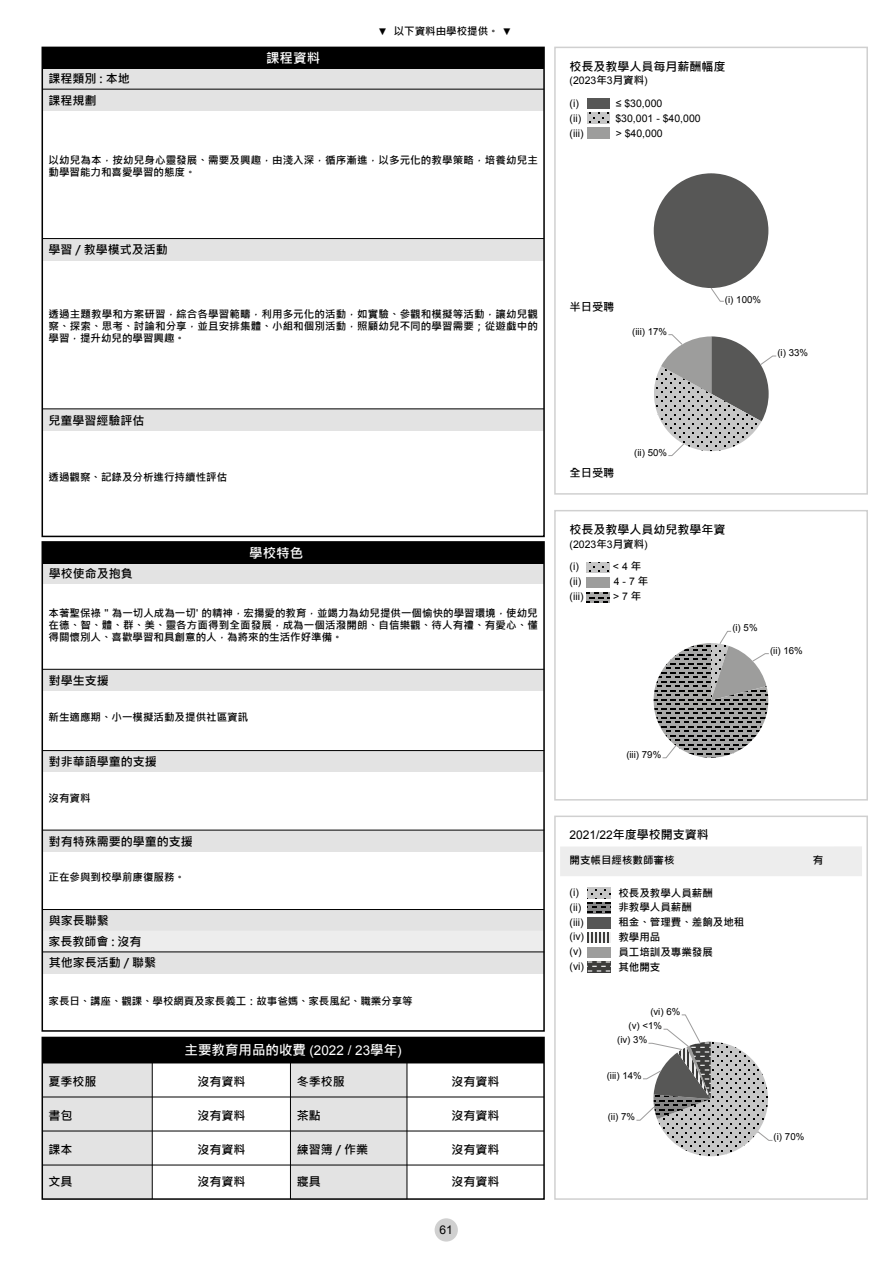
<style>
.page{position:relative;width:893px;height:1263px;background:#fff}
.page>*{position:absolute;margin:0;border:0;box-sizing:border-box;transform-origin:0 0}
.t1{font:700 13.5px "Microsoft Jheng Hei";color:#fff}
.t2{font:700 12px/20.9px "Microsoft Jheng Hei";color:#000}
.t3{font:12px "Arial";color:#000}
.t4{font:700 11.25px "Microsoft Jheng Hei";color:#000}
.t5{font:700 10.5px/12px "Microsoft Jheng Hei";color:#000;text-align:justify}
.t6{font:10.5px "Arial";color:#000}
.t7{font:9.6px "Arial";color:#000}
.s1{font-family:"Arial";font-weight:400;font-size:9.75px}
.s2{font-family:"Arial";font-weight:400}
.s3{font-family:"Microsoft Jheng Hei";font-weight:700}
</style>
<div class="page">
<div style="left:560px;top:846px;width:302px;height:30px;background:#ededed"></div>
<img style="left:588px;top:917px;width:22px;height:11px">
<svg style="left:588px;top:962px;width:22px;height:10px"></svg>
<svg style="left:588px;top:932px;width:22px;height:11px"></svg>
<svg style="left:588px;top:902px;width:22px;height:11px"></svg>
<svg style="left:588px;top:888px;width:22px;height:10px"></svg>
<div style="left:554px;top:815px;width:314px;height:385px;border:2px solid #d0d0d0"></div>
<div style="left:554px;top:510px;width:314px;height:290px;border:2px solid #d0d0d0"></div>
<svg style="left:586px;top:592px;width:23px;height:11px"></svg>
<svg style="left:586px;top:562px;width:23px;height:11px"></svg>
<div style="left:554px;top:47px;width:314px;height:448px;border:2px solid #d0d0d0"></div>
<img style="left:587px;top:98px;width:23px;height:11px">
<svg style="left:587px;top:113px;width:23px;height:11px"></svg>
<div style="left:654px;top:173px;width:114px;height:115px;background:#575756;border-radius:57px"></div>
<svg style="left:710px;top:287px;width:14px;height:15px"></svg>
<svg style="left:654px;top:334px;width:123px;height:122px"></svg>
<svg style="left:653px;top:631px;width:116px;height:128px"></svg>
<svg style="left:636px;top:1014px;width:137px;height:142px"></svg>
<div style="left:290px;top:1063px;width:117px;height:136px;background:#e3e3e3"></div>
<div style="left:42px;top:1063px;width:110px;height:136px;background:#e3e3e3"></div>
<div style="left:42px;top:1037px;width:503px;height:163px;border:2px solid #000"></div>
<hr style="left:42px;top:1096px;width:502px;height:1px;background:#000">
<hr style="left:42px;top:1165px;width:502px;height:1px;background:#000">
<hr style="left:42px;top:1130px;width:502px;height:1px;background:#000">
<div style="left:42px;top:1037px;width:502px;height:26px;background:#000"></div>
<hr style="left:152px;top:1063px;width:1px;height:136px;background:#000">
<hr style="left:290px;top:1063px;width:1px;height:136px;background:#000">
<hr style="left:407px;top:1063px;width:1px;height:136px;background:#000">
<div style="left:435px;top:1218px;width:23px;height:23px;background:#d0d0d0;border-radius:50%"></div>
<div style="left:42px;top:669px;width:502px;height:22px;background:#e3e3e3"></div>
<hr style="left:42px;top:669px;width:502px;height:1px;background:#000">
<div style="left:42px;top:910px;width:502px;height:21px;background:#e3e3e3"></div>
<div style="left:42px;top:931px;width:502px;height:21px;background:#ededed"></div>
<hr style="left:42px;top:909px;width:502px;height:1px;background:#000">
<div style="left:42px;top:562px;width:502px;height:22px;background:#e3e3e3"></div>
<div style="left:42px;top:542px;width:502px;height:21px;background:#000"></div>
<div style="left:42px;top:952px;width:502px;height:21px;background:#e3e3e3"></div>
<hr style="left:42px;top:951px;width:502px;height:1px;background:#000">
<div style="left:42px;top:751px;width:502px;height:21px;background:#e3e3e3"></div>
<hr style="left:42px;top:750px;width:502px;height:1px;background:#000">
<div style="left:42px;top:830px;width:502px;height:21px;background:#e3e3e3"></div>
<hr style="left:42px;top:830px;width:502px;height:1px;background:#000">
<div style="left:42px;top:541px;width:503px;height:491px;border:2px solid #000"></div>
<div style="left:42px;top:239px;width:502px;height:21px;background:#e3e3e3"></div>
<hr style="left:42px;top:238px;width:502px;height:1px;background:#000">
<div style="left:42px;top:409px;width:502px;height:22px;background:#e3e3e3"></div>
<hr style="left:42px;top:408px;width:502px;height:1px;background:#000">
<div style="left:42px;top:89px;width:502px;height:21px;background:#e3e3e3"></div>
<div style="left:42px;top:68px;width:502px;height:21px;background:#e3e3e3"></div>
<hr style="left:42px;top:89px;width:502px;height:1px;background:#000">
<div style="left:42px;top:47px;width:502px;height:22px;background:#000"></div>
<div style="left:42px;top:47px;width:503px;height:490px;border:2px solid #000"></div>
<p class="t2" style="left:49px;top:68px;width:83px">課程類別 : 本地</p>
<p class="t2" style="left:49px;top:90px;width:49px">課程規劃</p>
<p class="t1" style="left:266px;top:50px;width:55px">課程資料</p>
<p class="t5" style="left:378px;top:25px;width:135px"><span class="s1">▼</span> 以下資料由學校提供。 <span class="s1">▼</span></p>
<p class="t5" style="left:49px;top:154px;width:491px">以幼兒為本，按幼兒身心靈發展、需要及興趣，由淺入深，循序漸進，以多元化的教學策略，培養幼兒主動學習能力和喜愛學習的態度。</p>
<p class="t2" style="left:49px;top:239px;width:121px">學習 / 教學模式及活動</p>
<p class="t5" style="left:49px;top:308px;width:491px">透過主題教學和方案研習，綜合各學習範疇，利用多元化的活動，如實驗、參觀和模擬等活動，讓幼兒觀察、探索、思考、討論和分享，並且安排集體、小組和個別活動，照顧幼兒不同的學習需要；從遊戲中的學習，提升幼兒的學習興趣。</p>
<p class="t2" style="left:49px;top:410px;width:97px">兒童學習經驗評估</p>
<p class="t5" style="left:49px;top:471px;width:180px">透過觀察、記錄及分析進行持續性評估</p>
<p class="t2" style="left:49px;top:563px;width:85px">學校使命及抱負</p>
<p class="t1" style="left:249px;top:545px;width:55px">學校特色</p>
<p class="t5" style="left:49px;top:607px;width:491px">本著聖保祿 " 為一切人成為一切' 的精神，宏揚愛的教育，並竭力為幼兒提供一個愉快的學習環境，使幼兒在德、智、體、群、美、靈各方面得到全面發展，成為一個活潑開朗、自信樂觀、待人有禮、有愛心、懂得關懷別人、喜歡學習和具創意的人，為將來的生活作好準備。</p>
<p class="t2" style="left:49px;top:670px;width:61px">對學生支援</p>
<p class="t5" style="left:49px;top:711px;width:201px">新生適應期、小一模擬活動及提供社區資訊</p>
<p class="t2" style="left:49px;top:751px;width:109px">對非華語學童的支援</p>
<p class="t5" style="left:49px;top:792px;width:43px">沒有資料</p>
<p class="t2" style="left:49px;top:831px;width:145px">對有特殊需要的學童的支援</p>
<p class="t5" style="left:49px;top:871px;width:138px">正在參與到校學前康復服務。</p>
<p class="t2" style="left:48px;top:910px;width:95px">與家長聯繫<br>家長教師會 : 沒有</p>
<p class="t2" style="left:49px;top:952px;width:109px">其他家長活動 / 聯繫</p>
<p class="t5" style="left:49px;top:995px;width:365px">家長日、講座、觀課、學校網頁及家長義工：故事爸媽、家長風紀、職業分享等</p>
<p class="t1" style="left:185px;top:1041px;width:219px">主要教育用品的收費 <span class="s2">(2022 / 23</span>學年<span class="s2">)</span></p>
<p class="t2" style="left:197px;top:1071px;width:49px">沒有資料</p>
<p class="t2" style="left:451px;top:1071px;width:49px">沒有資料</p>
<p class="t2" style="left:49px;top:1071px;width:49px">夏季校服</p>
<p class="t2" style="left:297px;top:1071px;width:49px">冬季校服</p>
<p class="t2" style="left:49px;top:1105px;width:25px">書包</p>
<p class="t2" style="left:297px;top:1105px;width:25px">茶點</p>
<p class="t2" style="left:49px;top:1139px;width:25px">課本</p>
<p class="t2" style="left:297px;top:1139px;width:73px">練習簿 / 作業</p>
<p class="t2" style="left:49px;top:1171px;width:25px">文具</p>
<p class="t2" style="left:297px;top:1171px;width:25px">寢具</p>
<p class="t2" style="left:197px;top:1105px;width:49px">沒有資料</p>
<p class="t2" style="left:451px;top:1105px;width:49px">沒有資料</p>
<p class="t2" style="left:197px;top:1139px;width:49px">沒有資料</p>
<p class="t2" style="left:451px;top:1139px;width:49px">沒有資料</p>
<p class="t2" style="left:451px;top:1171px;width:49px">沒有資料</p>
<p class="t2" style="left:197px;top:1171px;width:49px">沒有資料</p>
<p class="t3" style="left:440px;top:1222px;width:15px">61</p>
<p class="t2" style="left:570px;top:56px;width:157px">校長及教學人員每月薪酬幅度</p>
<p class="t6" style="left:570px;top:74px;width:80px">(2023<span class="s3">年</span>3<span class="s3">月資料</span>)</p>
<p class="t6" style="left:570px;top:97px;width:11px">(i)</p>
<p class="t6" style="left:616px;top:97px;width:48px">≤ $30,000</p>
<p class="t6" style="left:570px;top:127px;width:15px">(iii)</p>
<p class="t6" style="left:616px;top:127px;width:48px">&gt; $40,000</p>
<p class="t6" style="left:570px;top:112px;width:13px">(ii)</p>
<p class="t6" style="left:615px;top:112px;width:87px">$30,001 - $40,000</p>
<p class="t4" style="left:570px;top:300px;width:46px">半日受聘</p>
<p class="t7" style="left:632px;top:325px;width:36px">(iii) 17%</p>
<p class="t7" style="left:725px;top:293px;width:38px">(i) 100%</p>
<p class="t7" style="left:777px;top:346px;width:32px">(i) 33%</p>
<p class="t4" style="left:570px;top:465px;width:46px">全日受聘</p>
<p class="t7" style="left:634px;top:446px;width:34px">(ii) 50%</p>
<p class="t2" style="left:570px;top:519px;width:157px">校長及教學人員幼兒教學年資</p>
<p class="t6" style="left:570px;top:537px;width:80px">(2023<span class="s3">年</span>3<span class="s3">月資料</span>)</p>
<p class="t6" style="left:570px;top:575px;width:13px">(ii)</p>
<p class="t6" style="left:614px;top:575px;width:36px">4 - 7 <span class="s3">年</span></p>
<p class="t6" style="left:570px;top:590px;width:15px">(iii)</p>
<p class="t6" style="left:613px;top:590px;width:30px">&gt; 7 <span class="s3">年</span></p>
<p class="t6" style="left:570px;top:560px;width:11px">(i)</p>
<p class="t6" style="left:613px;top:560px;width:30px">&lt; 4 <span class="s3">年</span></p>
<p class="t7" style="left:732px;top:622px;width:27px">(i) 5%</p>
<p class="t7" style="left:770px;top:644px;width:34px">(ii) 16%</p>
<p class="t7" style="left:626px;top:748px;width:36px">(iii) 79%</p>
<p class="t2" style="left:570px;top:824px;width:141px"><span class="s2">2021/22</span>年度學校開支資料</p>
<p class="t5" style="left:570px;top:854px;width:106px">開支帳目經核數師審核</p>
<p class="t6" style="left:570px;top:885px;width:11px">(i)</p>
<p class="t5" style="left:618px;top:887px;width:96px">校長及教學人員薪酬</p>
<p class="t6" style="left:570px;top:900px;width:13px">(ii)</p>
<p class="t5" style="left:618px;top:902px;width:75px">非教學人員薪酬</p>
<p class="t6" style="left:570px;top:915px;width:15px">(iii)</p>
<p class="t5" style="left:618px;top:916px;width:127px">租金、管理費、差餉及地租</p>
<p class="t6" style="left:570px;top:944px;width:14px">(v)</p>
<p class="t5" style="left:618px;top:946px;width:96px">員工培訓及專業發展</p>
<p class="t6" style="left:570px;top:959px;width:16px">(vi)</p>
<p class="t5" style="left:618px;top:961px;width:43px">其他開支</p>
<p class="t6" style="left:570px;top:930px;width:16px">(iv)</p>
<p class="t5" style="left:618px;top:931px;width:43px">教學用品</p>
<p class="t7" style="left:650px;top:1005px;width:32px">(vi) 6%</p>
<p class="t7" style="left:629px;top:1019px;width:35px">(v) &lt;1%</p>
<p class="t7" style="left:617px;top:1033px;width:32px">(iv) 3%</p>
<p class="t7" style="left:607px;top:1069px;width:36px">(iii) 14%</p>
<p class="t7" style="left:608px;top:1110px;width:29px">(ii) 7%</p>
<p class="t5" style="left:813px;top:854px;width:12px">有</p>
<p class="t7" style="left:774px;top:1131px;width:32px">(i) 70%</p>
</div>
